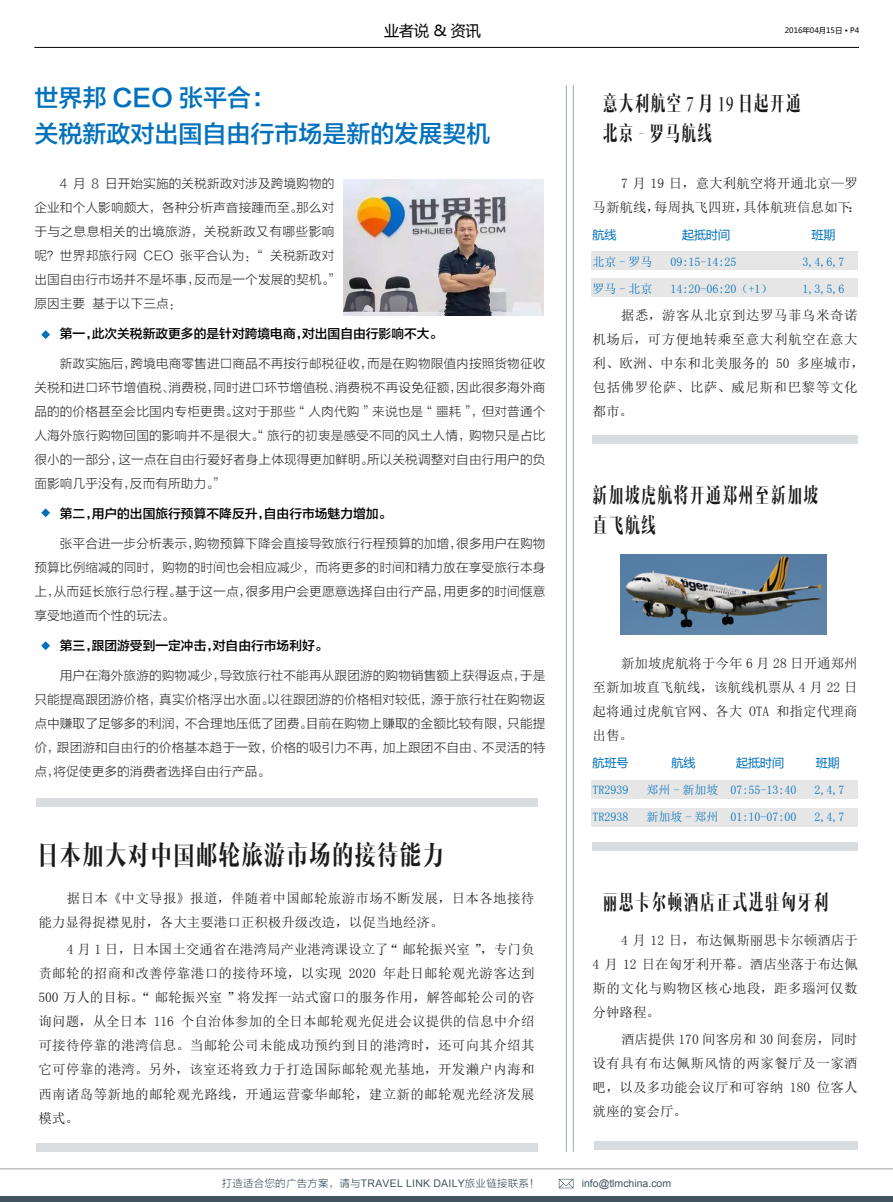
<style>
.page{position:relative;width:893px;height:1202px;background:#fff}
.page>*{position:absolute;margin:0;border:0;box-sizing:border-box;transform-origin:0 0}
.t1{font:27px "MF Shang Ya Noncommercial";letter-spacing:.05em;color:#1c1c1c;scale:.8 1}
.t2{font:24px/36px "FZLTZHK GBK1 0";color:#0071bc}
.t3{font:21.3px/30px "MF Shang Ya Noncommercial";letter-spacing:.1em;color:#1a1a1a;scale:.69 1}
.t4{font:21px/30px "MF Shang Ya Noncommercial";letter-spacing:.1em;color:#1a1a1a;scale:.69 1}
.t5{font:15px "Microsoft Ya Hei";color:#000}
.t6{font:13.5px/24px "Sim Sun";letter-spacing:.015em;color:#1a1a1a;text-align:justify}
.t7{font:13.5px/24px "Sim Sun";letter-spacing:.04em;color:#1a1a1a}
.t8{font:12.75px/24px "FZLTXHK";color:#333;text-align:justify}
.t9{font:12.75px "FZLTZHK GBK1 0";color:#000}
.t10{font:12px "Sim Sun";color:#0071bc}
.t11{font:12px "Microsoft Ya Hei";color:#0071bc}
.t12{font:10.5px "FZLTXHK";letter-spacing:.02em;color:#415560}
.t13{font:10.5px "Arial";color:#415560}
.t14{font:7.5px "Microsoft Ya Hei";color:#000}
.s1{font-family:"Arial"}
</style>
<div class="page">
<div style="left:591px;top:251px;width:266px;height:18px;background:#e6e6e6"></div>
<div style="left:591px;top:278px;width:266px;height:18px;background:#e6e6e6"></div>
<div style="left:591px;top:781px;width:266px;height:18px;background:#e6e6e6"></div>
<div style="left:591px;top:808px;width:266px;height:18px;background:#e6e6e6"></div>
<hr style="left:34px;top:47px;width:825px;height:1px;background:#050505">
<div style="left:594px;top:1141px;width:264px;height:8px;background:#d9dddf"></div>
<div style="left:36px;top:1143px;width:502px;height:8px;background:#d9dddf"></div>
<div style="left:36px;top:798px;width:502px;height:8px;background:#d9dddf"></div>
<div style="left:592px;top:435px;width:266px;height:8px;background:#d9dddf"></div>
<div style="left:592px;top:843px;width:266px;height:8px;background:#d9dddf"></div>
<hr style="left:573px;top:85px;width:1px;height:1066px;background:#94a9b2">
<hr style="left:566px;top:85px;width:1px;height:1066px;background:#94a9b2">
<svg style="left:41px;top:508px;width:9px;height:9px"></svg>
<svg style="left:41px;top:330px;width:9px;height:9px"></svg>
<svg style="left:41px;top:641px;width:9px;height:9px"></svg>
<div style="left:0;top:1196px;width:893px;height:6px;background:#415560"></div>
<hr style="left:0;top:1168px;width:893px;height:1px;background:#b2b3b7">
<svg style="left:559px;top:1178px;width:14px;height:10px"></svg>
<img style="left:344px;top:180px;width:199px;height:135px">
<img style="left:621px;top:554px;width:205px;height:81px">
<p class="t5" style="left:384px;top:20px;width:98px">业者说 &amp; 资讯</p>
<h2 class="t2" style="left:34px;top:80px;width:458px">世界邦 CEO 张平合：<br>关税新政对出国自由行市场是新的发展契机</h2>
<p class="t8" style="left:34px;top:172px;width:308px;text-align:left;text-indent:26px">4 月 8 日开始实施的关税新政对涉及跨境购物的企业和个人影响颇大，各种分析声音接踵而至。那么对于与之息息相关的出境旅游，关税新政又有哪些影响呢？世界邦旅行网 CEO 张平合认为：“ 关税新政对出国自由行市场并不是坏事，反而是一个发展的契机。”原因主要 基于以下三点：</p>
<p class="t9" style="left:60px;top:327px;width:384px">第一，此次关税新政更多的是针对跨境电商，对出国自由行影响不大。</p>
<p class="t8" style="left:34px;top:352px;width:513px;text-indent:26px">新政实施后，跨境电商零售进口商品不再按行邮税征收，而是在购物限值内按照货物征收关税和进口环节增值税、消费税，同时进口环节增值税、消费税不再设免征额，因此很多海外商品的的价格甚至会比国内专柜更贵。这对于那些“ 人肉代购 ”来说也是“ 噩耗 ”，但对普通个人海外旅行购物回国的影响并不是很大。“ 旅行的初衷是感受不同的风土人情，购物只是占比很小的一部分，这一点在自由行爱好者身上体现得更加鲜明。所以关税调整对自由行用户的负面影响几乎没有，反而有所助力。”</p>
<p class="t9" style="left:60px;top:507px;width:333px">第二，用户的出国旅行预算不降反升，自由行市场魅力增加。</p>
<p class="t8" style="left:34px;top:532px;width:513px;text-indent:26px">张平合进一步分析表示，购物预算下降会直接导致旅行行程预算的加增，很多用户在购物预算比例缩减的同时，购物的时间也会相应减少，而将更多的时间和精力放在享受旅行本身上，从而延长旅行总行程。基于这一点，很多用户会更愿意选择自由行产品，用更多的时间惬意享受地道而个性的玩法。</p>
<p class="t9" style="left:60px;top:639px;width:269px">第三，跟团游受到一定冲击，对自由行市场利好。</p>
<p class="t8" style="left:34px;top:664px;width:513px;text-indent:26px">用户在海外旅游的购物减少，导致旅行社不能再从跟团游的购物销售额上获得返点，于是只能提高跟团游价格，真实价格浮出水面。以往跟团游的价格相对较低，源于旅行社在购物返点中赚取了足够多的利润，不合理地压低了团费。目前在购物上赚取的金额比较有限，只能提价，跟团游和自由行的价格基本趋于一致，价格的吸引力不再，加上跟团不自由、不灵活的特点，将促使更多的消费者选择自由行产品。</p>
<h1 class="t1" style="left:37px;top:839px;width:510px">日本加大对中国邮轮旅游市场的接待能力</h1>
<p class="t6" style="left:38px;top:886px;width:497px;text-indent:28px">据日本《中文导报》报道，伴随着中国邮轮旅游市场不断发展，日本各地接待能力显得捉襟见肘，各大主要港口正积极升级改造，以促当地经济。</p>
<p class="t6" style="left:38px;top:937px;width:498px;text-indent:28px">4 月 1 日，日本国土交通省在港湾局产业港湾课设立了“ 邮轮振兴室 ”，专门负责邮轮的招商和改善停靠港口的接待环境，以实现 2020 年赴日邮轮观光游客达到500 万人的目标。“ 邮轮振兴室 ”将发挥一站式窗口的服务作用，解答邮轮公司的咨询问题，从全日本 116 个自治体参加的全日本邮轮观光促进会议提供的信息中介绍可接待停靠的港湾信息。当邮轮公司未能成功预约到目的港湾时，还可向其介绍其它可停靠的港湾。另外，该室还将致力于打造国际邮轮观光基地，开发濑户内海和西南诸岛等新地的邮轮观光路线，开通运营豪华邮轮，建立新的邮轮观光经济发展模式。</p>
<p class="t14" style="left:785px;top:25px;width:76px">2016年04月15日 • P4</p>
<h3 class="t4" style="left:603px;top:90px;width:288px">意大利航空 7 月 19 日起开通北京 - 罗马航线</h3>
<p class="t6" style="left:593px;top:171px;width:270px;text-align:right">7 月 19 日，意大利航空将开通北京—罗<br>马新航线，每周执飞四班，具体航班信息如下：</p>
<p class="t11" style="left:592px;top:226px;width:25px">航线</p>
<p class="t11" style="left:682px;top:226px;width:49px">起抵时间</p>
<p class="t11" style="left:811px;top:226px;width:25px">班期</p>
<p class="t10" style="left:592px;top:255px;width:61px">北京 - 罗马</p>
<p class="t10" style="left:670px;top:255px;width:67px">09:15-14:25</p>
<p class="t10" style="left:802px;top:255px;width:43px">3,4,6,7</p>
<p class="t10" style="left:592px;top:282px;width:61px">罗马 - 北京</p>
<p class="t10" style="left:670px;top:282px;width:103px">14:20-06:20（+1）</p>
<p class="t10" style="left:802px;top:282px;width:43px">1,3,5,6</p>
<p class="t7" style="left:593px;top:303px;width:273px;text-indent:28px">据悉，游客从北京到达罗马菲乌米奇诺机场后，可方便地转乘至意大利航空在意大利、欧洲、中东和北美服务的 50 多座城市，包括佛罗伦萨、比萨、威尼斯和巴黎等文化都市。</p>
<h3 class="t3" style="left:592px;top:481px;width:329px">新加坡虎航将开通郑州至新加坡直飞航线</h3>
<p class="t6" style="left:593px;top:651px;width:267px;text-indent:28px">新加坡虎航将于今年 6 月 28 日开通郑州至新加坡直飞航线，该航线机票从 4 月 22 日起将通过虎航官网、各大 OTA 和指定代理商出售。</p>
<p class="t11" style="left:592px;top:754px;width:37px">航班号</p>
<p class="t11" style="left:671px;top:754px;width:25px">航线</p>
<p class="t11" style="left:736px;top:754px;width:49px">起抵时间</p>
<p class="t11" style="left:816px;top:754px;width:25px">班期</p>
<p class="t10" style="left:592px;top:783px;width:37px">TR2939</p>
<p class="t10" style="left:646px;top:783px;width:151px">郑州 - 新加坡 07:55-13:40</p>
<p class="t10" style="left:814px;top:783px;width:31px">2,4,7</p>
<p class="t10" style="left:592px;top:810px;width:37px">TR2938</p>
<p class="t10" style="left:646px;top:810px;width:151px">新加坡 - 郑州 01:10-07:00</p>
<p class="t10" style="left:814px;top:810px;width:31px">2,4,7</p>
<h3 class="t3" style="left:603px;top:888px;width:329px">丽思卡尔顿酒店正式进驻匈牙利</h3>
<p class="t6" style="left:593px;top:927px;width:267px;text-indent:28px">4 月 12 日，布达佩斯丽思卡尔顿酒店于4 月 12 日在匈牙利开幕。酒店坐落于布达佩斯的文化与购物区核心地段，距多瑙河仅数分钟路程。</p>
<p class="t6" style="left:593px;top:1026px;width:267px;text-indent:28px">酒店提供 170 间客房和 30 间套房，同时设有具有布达佩斯风情的两家餐厅及一家酒吧，以及多功能会议厅和可容纳 180 位客人就座的宴会厅。</p>
<p class="t12" style="left:222px;top:1177px;width:319px">打造适合您的广告方案，请与<span class="s1">TRAVEL LINK DAILY</span>旅业链接联系！</p>
<p class="t13" style="left:582px;top:1176px;width:91px">info@tlmchina.com</p>
</div>
